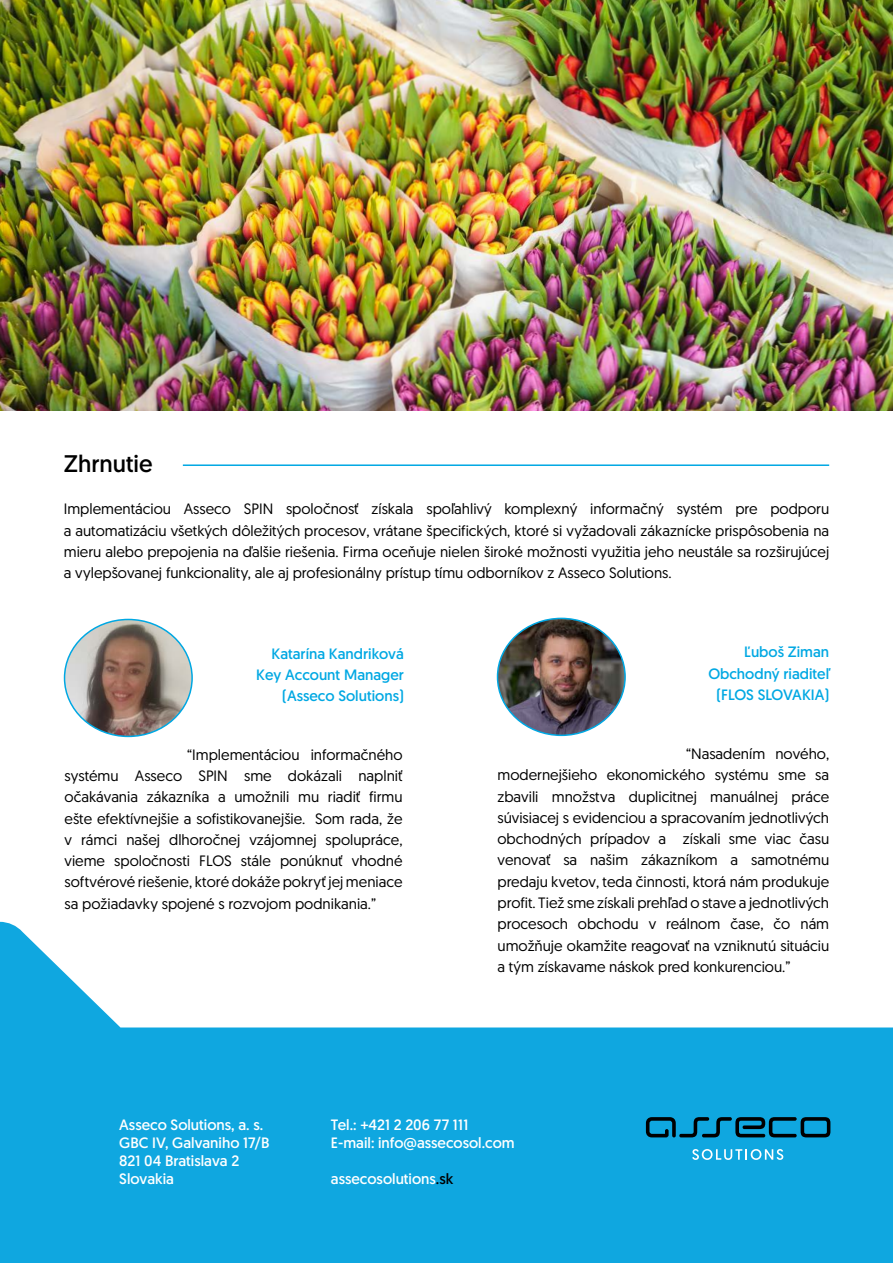
<style>
.page{position:relative;width:893px;height:1263px;background:#fff}
.page>*{position:absolute;margin:0;border:0;box-sizing:border-box;transform-origin:0 0}
.t1{font:24px "Geomanist";color:#000}
.t2{font:15px/21.3px "Geomanist";color:#000;text-align:justify}
.t3{font:15px/18px "Geomanist";color:#fff}
.t4{font:15px/21.3px "Geomanist";color:#00a8e3;text-align:right}
.s1{color:#000}
</style>
<div class="page">
<svg style="left:0;top:922px;width:893px;height:341px;fill:#0fa7e0"></svg>
<svg style="left:692px;top:1149px;width:91px;height:11px"></svg>
<svg style="left:646px;top:1117px;width:184px;height:20px;background:#09678a"></svg>
<img style="left:0;top:0;width:893px;height:410px">
<img style="left:497px;top:618px;width:128px;height:117px">
<div style="left:497px;top:618px;width:129px;height:118px;border:2px solid #00a8e3;border-radius:50%"></div>
<img style="left:65px;top:619px;width:127px;height:117px">
<div style="left:64px;top:619px;width:129px;height:118px;border:2px solid #00a8e3;border-radius:50%"></div>
<hr style="left:183px;top:464px;width:646px;height:2px;background:#00a8e3">
<h1 class="t1" style="left:64px;top:448px;width:90px">Zhrnutie</h1>
<p class="t2" style="left:64px;top:498px;width:767px">Implementáciou Asseco SPIN spoločnosť získala spoľahlivý komplexný informačný systém pre podporu a automatizáciu všetkých dôležitých procesov, vrátane špecifických, ktoré si vyžadovali zákaznícke prispôsobenia na mieru alebo prepojenia na ďalšie riešenia. Firma oceňuje nielen široké možnosti využitia jeho neustále sa rozširujúcej a vylepšovanej funkcionality, ale aj profesionálny prístup tímu odborníkov z Asseco Solutions.</p>
<p class="t4" style="left:256px;top:643px;width:149px">Katarína Kandriková<br>Key Account Manager (Asseco Solutions)</p>
<p class="t4" style="left:708px;top:641px;width:122px">Ľuboš Ziman<br>Obchodný riaditeľ (FLOS SLOVAKIA)</p>
<p class="t2" style="left:65px;top:743px;width:340px;text-indent:123px">“Implementáciou informačného systému Asseco SPIN sme dokázali naplniť očakávania zákazníka a umožnili mu riadiť firmu ešte efektívnejšie a sofistikovanejšie. Som rada, že v rámci našej dlhoročnej vzájomnej spolupráce, vieme spoločnosti FLOS stále ponúknuť vhodné softvérové riešenie, ktoré dokáže pokryť jej meniace sa požiadavky spojené s rozvojom podnikania.”</p>
<p class="t2" style="left:497px;top:743px;width:333px;text-indent:189px">“Nasadením nového, modernejšieho ekonomického systému sme sa zbavili množstva duplicitnej manuálnej práce súvisiacej s evidenciou a spracovaním jednotlivých obchodných prípadov a získali sme viac času venovať sa našim zákazníkom a samotnému predaju kvetov, teda činnosti, ktorá nám produkuje profit. Tiež sme získali prehľad o stave a jednotlivých procesoch obchodu v reálnom čase, čo nám umožňuje okamžite reagovať na vzniknutú situáciu a tým získavame náskok pred konkurenciou.”</p>
<p class="t3" style="left:119px;top:1116px;width:152px">Asseco Solutions, a. s.<br>GBC IV, Galvaniho 17/B<br>821 04 Bratislava 2<br>Slovakia</p>
<p class="t3" style="left:331px;top:1116px;width:185px">Tel.: +421 2 206 77 111<br>E-mail: info@assecosol.com</p>
<p class="t3" style="left:331px;top:1170px;width:124px">assecosolutions<span class="s1">.sk</span></p>
</div>
